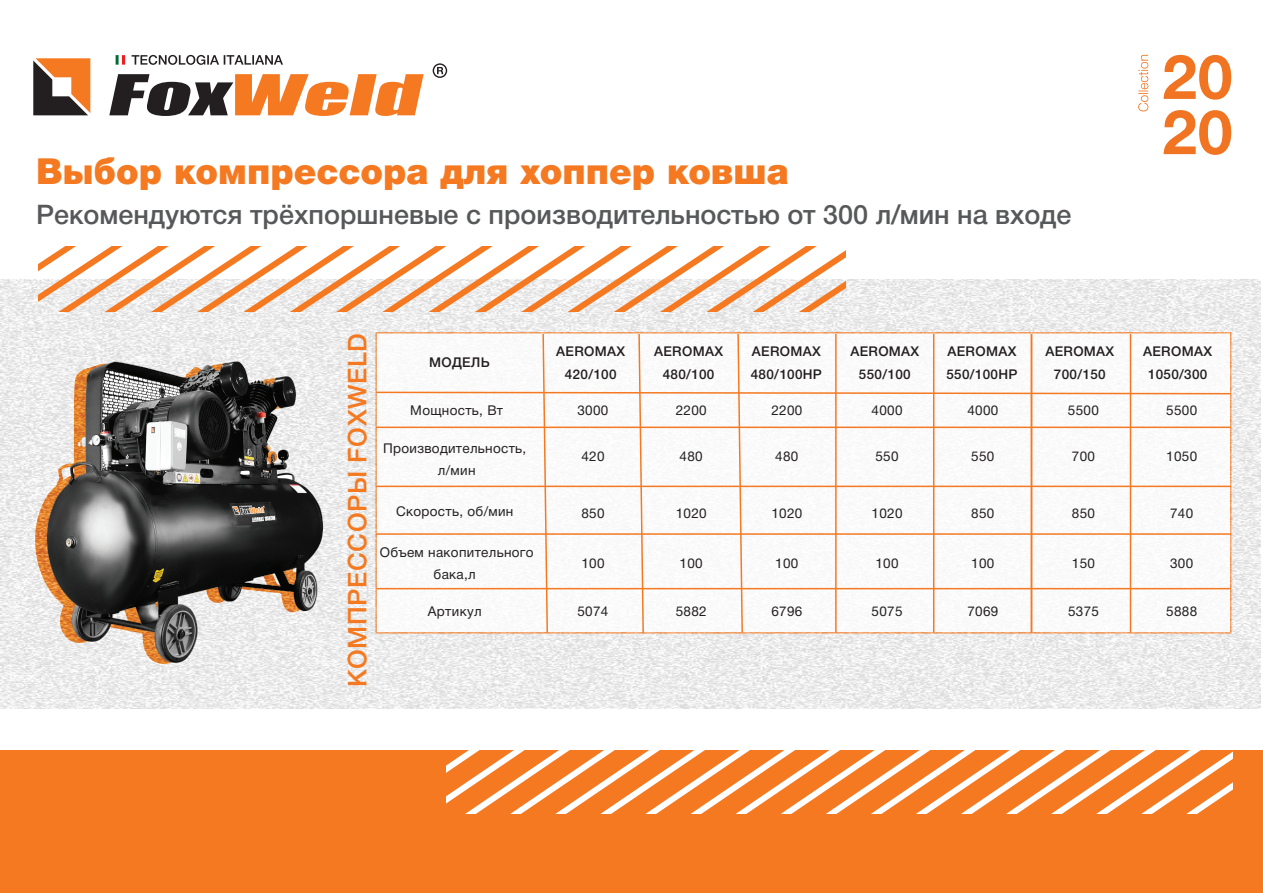
<style>
.page{position:relative;width:1263px;height:893px;background:#fff}
.page>*{position:absolute;margin:0;border:0;box-sizing:border-box;transform-origin:0 0}
.t1{font:900 36px "Helvetica Neue Cyr";color:#f47921}
.t2{font:500 27px "Helvetica Neue Cyr";color:#57585a}
.t3{font:500 25.8px "Helvetica Neue Cyr";letter-spacing:.025em;color:#f47921}
.t4{font:13.5px/22.5px "Helvetica Neue Cyr";letter-spacing:.025em;color:#231f20;text-align:center}
.t5{font:500 13.5px/22.5px "Helvetica Neue Cyr";letter-spacing:.025em;color:#231f20;text-align:center}
</style>
<div class="page">
<img style="left:0;top:280px;width:1261px;height:429px">
<div style="left:0;top:750px;width:1263px;height:143px;background:#f47921"></div>
<svg style="left:116px;top:55px;width:9px;height:10px"></svg>
<svg style="left:132px;top:55px;width:151px;height:10px"></svg>
<svg style="left:433px;top:63px;width:14px;height:15px"></svg>
<svg style="left:33px;top:58px;width:58px;height:58px;background:#a16e4a"></svg>
<svg style="left:109px;top:74px;width:315px;height:42px"></svg>
<svg style="left:38px;top:246px;width:808px;height:66px"></svg>
<img style="left:11px;top:333px;width:359px;height:358px">
<svg style="left:446px;top:750px;width:786px;height:63px"></svg>
<svg style="left:375px;top:332px;width:857px;height:302px"></svg>
<hr style="left:835px;top:334px;width:2px;height:299px;background:#f47921">
<hr style="left:933px;top:334px;width:1px;height:299px;background:#f47921">
<hr style="left:1031px;top:334px;width:1px;height:299px;background:#f47921">
<hr style="left:1130px;top:334px;width:1px;height:299px;background:#f47921">
<hr style="left:376px;top:427px;width:855px;height:1px;background:#f47921">
<hr style="left:376px;top:486px;width:855px;height:1px;background:#f47921">
<hr style="left:376px;top:533px;width:855px;height:2px;background:#f47921">
<hr style="left:376px;top:588px;width:855px;height:1px;background:#f47921">
<svg style="left:1163px;top:55px;width:68px;height:45px"></svg>
<svg style="left:1163px;top:110px;width:68px;height:45px"></svg>
<svg style="left:1138px;top:55px;width:10px;height:56px"></svg>
<h1 class="t1" style="left:36px;top:151px;width:754px">Выбор компрессора для хоппер ковша</h1>
<h2 class="t2" style="left:36px;top:200px;width:1037px">Рекомендуются трёхпоршневые с производительностью от 300 л/мин на входе</h2>
<h3 class="t3" style="left:343px;top:687px;width:356px;rotate:-90deg">КОМПРЕССОРЫ FOXWELD</h3>
<p class="t5" style="left:556px;top:340px;width:70px">AEROMAX<br>420/100</p>
<p class="t5" style="left:654px;top:340px;width:70px">AEROMAX<br>480/100</p>
<p class="t5" style="left:751px;top:340px;width:73px;text-align:left">AEROMAX<br>480/100HP</p>
<p class="t5" style="left:850px;top:340px;width:70px">AEROMAX<br>550/100</p>
<p class="t5" style="left:946px;top:340px;width:73px;text-align:left">AEROMAX<br>550/100HP</p>
<p class="t5" style="left:1045px;top:340px;width:70px">AEROMAX<br>700/150</p>
<p class="t5" style="left:1143px;top:340px;width:70px">AEROMAX<br>1050/300</p>
<p class="t5" style="left:429px;top:352px;width:62px">МОДЕЛЬ</p>
<p class="t4" style="left:410px;top:399px;width:94px">Мощность, Вт</p>
<p class="t4" style="left:577px;top:399px;width:32px">3000</p>
<p class="t4" style="left:871px;top:399px;width:32px">4000</p>
<p class="t4" style="left:1068px;top:399px;width:32px">5500</p>
<p class="t4" style="left:581px;top:446px;width:25px">420</p>
<p class="t4" style="left:875px;top:446px;width:25px">550</p>
<p class="t4" style="left:1072px;top:446px;width:25px">700</p>
<p class="t4" style="left:676px;top:399px;width:32px">2200</p>
<p class="t4" style="left:680px;top:446px;width:25px">480</p>
<p class="t4" style="left:771px;top:399px;width:32px">2200</p>
<p class="t4" style="left:775px;top:446px;width:25px">480</p>
<p class="t4" style="left:967px;top:399px;width:32px">4000</p>
<p class="t4" style="left:971px;top:446px;width:25px">550</p>
<p class="t4" style="left:1166px;top:399px;width:32px">5500</p>
<p class="t4" style="left:1166px;top:446px;width:32px">1050</p>
<p class="t4" style="left:383px;top:437px;width:145px">Производительность, л/мин</p>
<p class="t4" style="left:396px;top:500px;width:119px">Скорость, об/мин</p>
<p class="t4" style="left:581px;top:502px;width:25px">850</p>
<p class="t4" style="left:871px;top:502px;width:32px">1020</p>
<p class="t4" style="left:1072px;top:502px;width:25px">850</p>
<p class="t4" style="left:581px;top:552px;width:25px">100</p>
<p class="t4" style="left:875px;top:552px;width:25px">100</p>
<p class="t4" style="left:1072px;top:552px;width:25px">150</p>
<p class="t4" style="left:577px;top:600px;width:32px">5074</p>
<p class="t4" style="left:676px;top:502px;width:32px">1020</p>
<p class="t4" style="left:680px;top:552px;width:25px">100</p>
<p class="t4" style="left:676px;top:600px;width:32px">5882</p>
<p class="t4" style="left:871px;top:600px;width:32px">5075</p>
<p class="t4" style="left:771px;top:502px;width:32px">1020</p>
<p class="t4" style="left:775px;top:552px;width:25px">100</p>
<p class="t4" style="left:771px;top:600px;width:32px">6796</p>
<p class="t4" style="left:971px;top:502px;width:25px">850</p>
<p class="t4" style="left:971px;top:552px;width:25px">100</p>
<p class="t4" style="left:967px;top:600px;width:32px">7069</p>
<p class="t4" style="left:1068px;top:600px;width:32px">5375</p>
<p class="t4" style="left:1170px;top:502px;width:25px">740</p>
<p class="t4" style="left:1170px;top:552px;width:25px">300</p>
<p class="t4" style="left:1166px;top:600px;width:32px">5888</p>
<p class="t4" style="left:380px;top:541px;width:155px">Объем накопительного бака,л</p>
<p class="t4" style="left:428px;top:600px;width:55px">Артикул</p>
</div>
